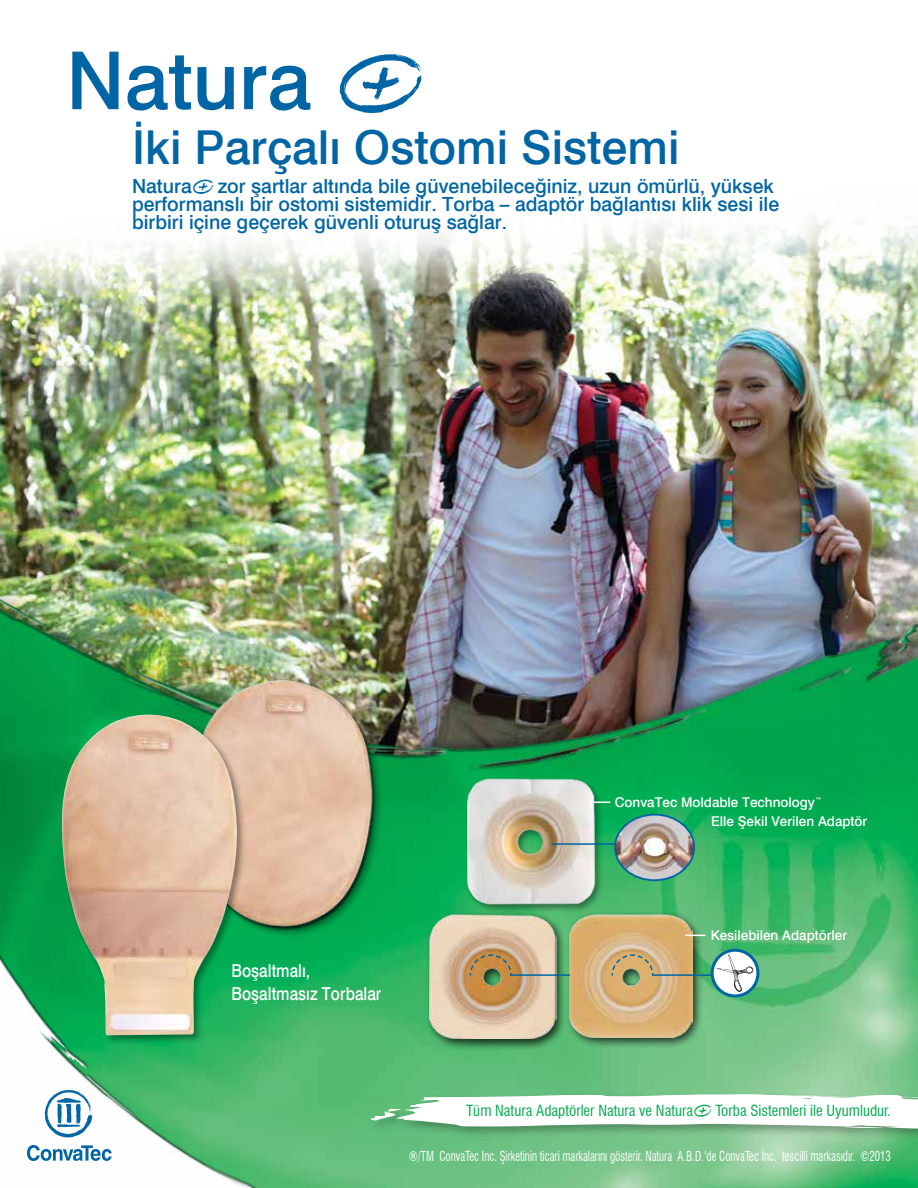
<style>
.page{position:relative;width:918px;height:1188px;background:#fff}
.page>*{position:absolute;margin:0;border:0;box-sizing:border-box;transform-origin:0 0}
.t1{font:500 79.95px "Swiss 721 BT";color:#0065a4}
.t2{font:500 46.8px "Swiss 721 BT";color:#0065a4}
.t3{font:500 19.5px/18px "Swiss 721 BT";color:#0065a4}
.t4{font:500 17.85px/23.7px "Swiss 721 BT";color:#fff;scale:.87 1}
.t5{font:condensed 15px "Swiss 721 BT";color:#00ab4e}
.t6{font:condensed 13.5px "Swiss 721 BT";color:#fff;scale:.8 1}
.t7{font:500 13.5px/18.8px "Swiss 721 BT";color:#fff}
.s1{font-family:"Plus";font-weight:400}
.s2{font-family:"Plus";font-stretch:normal;font-size:16.5px}
</style>
<div class="page">
<img style="left:0;top:219px;width:918px;height:362px">
<img style="left:0;top:581px;width:918px;height:607px">
<div style="left:368px;top:1091px;width:550px;height:81px;background:#000;opacity:.3"></div>
<svg style="left:370px;top:1093px;width:548px;height:61px"></svg>
<img style="left:0;top:914px;width:297px;height:274px">
<div style="left:566px;top:911px;width:138px;height:138px;background:#000;opacity:.75"></div>
<img style="left:570px;top:914px;width:122px;height:123px">
<div style="left:425px;top:911px;width:142px;height:140px;background:#000;opacity:.75"></div>
<img style="left:430px;top:914px;width:126px;height:125px">
<div style="left:464px;top:777px;width:140px;height:137px;background:#000;opacity:.4"></div>
<img style="left:464px;top:776px;width:134px;height:133px">
<svg style="left:590px;top:802px;width:20px;height:1px"></svg>
<img style="left:616px;top:815px;width:78px;height:65px">
<div style="left:614px;top:814px;width:81px;height:67px;border:2px solid #0065a4;border-radius:50%"></div>
<hr style="left:552px;top:843px;width:64px;height:2px;background:#0065a4">
<svg style="left:685px;top:935px;width:20px;height:1px"></svg>
<hr style="left:652px;top:974px;width:64px;height:2px;background:#0065a4">
<hr style="left:510px;top:974px;width:60px;height:2px;background:#0065a4">
<svg style="left:611px;top:954px;width:43px;height:23px"></svg>
<svg style="left:469px;top:954px;width:43px;height:23px"></svg>
<svg style="left:712px;top:950px;width:46px;height:46px"></svg>
<svg style="left:716px;top:954px;width:38px;height:38px"></svg>
<div style="left:711px;top:949px;width:48px;height:48px;border:3px solid #0065a4;border-radius:50%"></div>
<img style="left:172px;top:670px;width:215px;height:271px">
<div style="left:60px;top:712px;width:187px;height:333px;background:#000;opacity:.4"></div>
<img style="left:58px;top:715px;width:182px;height:321px">
<svg style="left:45px;top:1090px;width:47px;height:48px"></svg>
<svg style="left:27px;top:1145px;width:85px;height:16px"></svg>
<h1 class="t1" style="left:66px;top:32px;width:358px">Natura <span class="s1">+</span></h1>
<h2 class="t2" style="left:132px;top:119px;width:549px">İki Parçalı Ostomi Sistemi</h2>
<p class="t3" style="left:132px;top:177px;width:649px">Natura<span class="s1">+</span> zor şartlar altında bile güvenebileceğiniz, uzun ömürlü, yüksek performanslı bir ostomi sistemidir. Torba – adaptör bağlantısı klik sesi ile birbiri içine geçerek güvenli oturuş sağlar.</p>
<p class="t7" style="left:711px;top:793px;width:158px;text-indent:-96px">ConvaTec Moldable Technology<sup>™<br></sup>Elle Şekil Verilen Adaptör</p>
<p class="t4" style="left:232px;top:958px;width:174px">Boşaltmalı,<br>Boşaltmasız Torbalar</p>
<p class="t7" style="left:711px;top:926px;width:138px">Kesilebilen Adaptörler</p>
<p class="t5" style="left:466px;top:1102px;width:426px">Tüm Natura Adaptörler Natura ve Natura<span class="s2">+</span> Torba Sistemleri ile Uyumludur.</p>
<p class="t6" style="left:409px;top:1148px;width:604px">®/TM ConvaTec Inc. Şirketinin ticari markalarını gösterir. Natura A.B.D.‘de ConvaTec Inc. tescilli markasıdır. ©2013</p>
</div>
